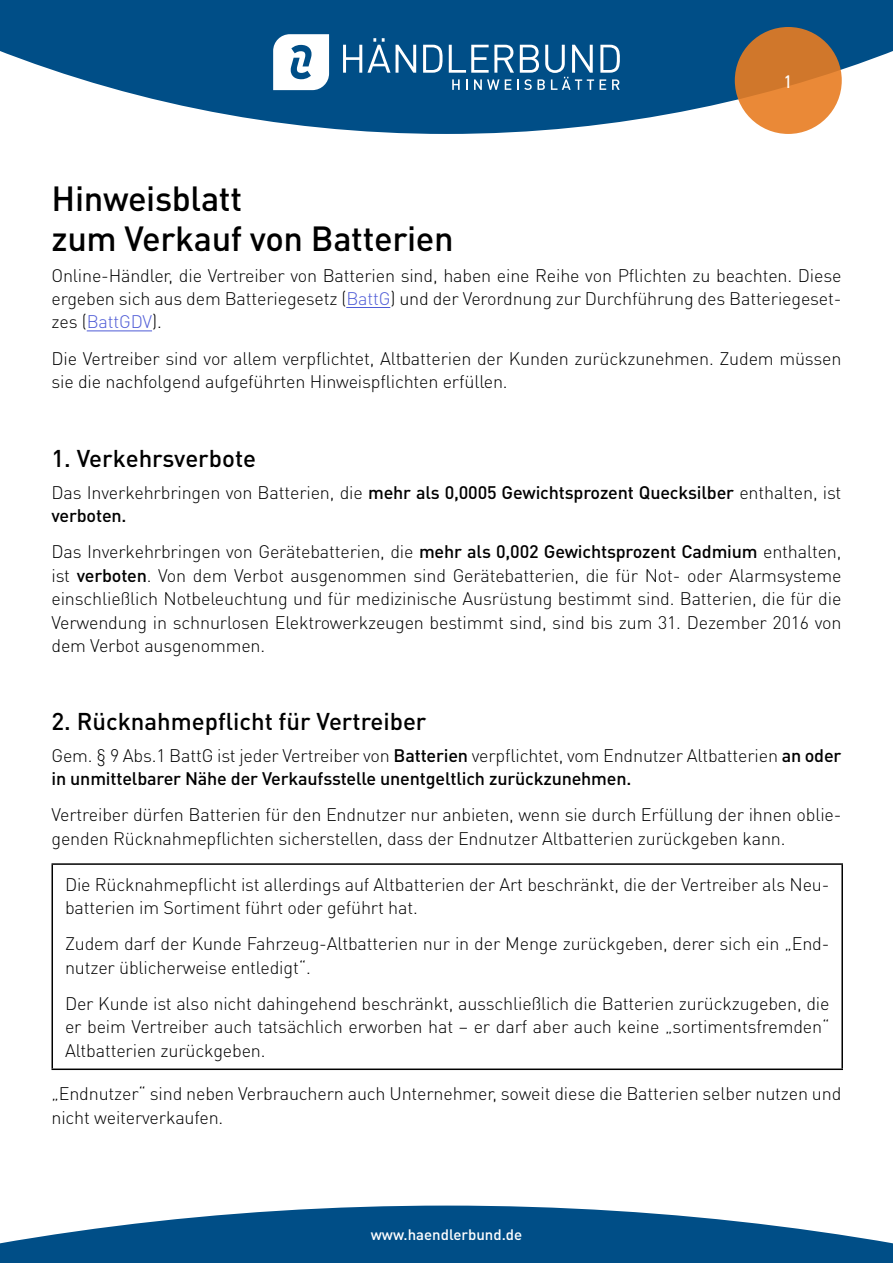
<style>
.page{position:relative;width:893px;height:1263px;background:#fff}
.page>*{position:absolute;margin:0;border:0;box-sizing:border-box;transform-origin:0 0}
.t1{font:500 34.5px/39.6px "DIN Pro";letter-spacing:-.01em;color:#000}
.t2{font:500 24px "DIN Pro";color:#000}
.t3{font:300 18px/23.4px "DIN Pro";letter-spacing:-.01em;color:#000}
.t4{font:500 18px/23.4px "DIN Pro";letter-spacing:-.01em;color:#000}
.t5{font:condensed 18px "Zurich BT";color:#fff}
.t6{font:500 15px "DIN Pro";color:#fff}
.s1{color:#4f5cd6}
.s2{font-weight:500}
.s3{font-weight:300}
</style>
<div class="page">
<svg style="left:0;top:0;width:893px;height:134px;fill:#004e87"></svg>
<svg style="left:0;top:1205px;width:893px;height:58px;fill:#004e87"></svg>
<svg style="left:735px;top:27px;width:107px;height:107px;background:#da7f31"></svg>
<svg style="left:343px;top:38px;width:47px;height:35px"></svg>
<svg style="left:396px;top:45px;width:20px;height:28px"></svg>
<svg style="left:423px;top:45px;width:20px;height:28px"></svg>
<svg style="left:600px;top:45px;width:20px;height:28px"></svg>
<svg style="left:449px;top:45px;width:145px;height:45px"></svg>
<svg style="left:600px;top:79px;width:6px;height:11px"></svg>
<svg style="left:612px;top:79px;width:8px;height:11px"></svg>
<svg style="left:273px;top:34px;width:56px;height:56px"></svg>
<hr style="left:346px;top:307px;width:44px;height:1px;background:#4f5cd6">
<hr style="left:87px;top:330px;width:65px;height:1px;background:#4f5cd6">
<hr style="left:52px;top:863px;width:791px;height:2px;background:#000">
<hr style="left:52px;top:865px;width:1px;height:203px;background:#000">
<hr style="left:841px;top:865px;width:2px;height:203px;background:#000">
<hr style="left:52px;top:1068px;width:791px;height:2px;background:#000">
<h1 class="t1" style="left:52px;top:177px;width:404px">Hinweisblatt<br>zum Verkauf von Batterien</h1>
<p class="t5" style="left:784px;top:71px;width:10px">1</p>
<p class="t3" style="left:52px;top:263px;width:791px;text-align:justify">Online-Händler, die Vertreiber von Batterien sind, haben eine Reihe von Pflichten zu beachten. Diese ergeben sich aus dem Batteriegesetz (<span class="s1">BattG</span>) und der Verordnung zur Durchführung des Batteriegeset&shy;zes (<span class="s1">BattGDV</span>).</p>
<p class="t3" style="left:52px;top:346px;width:791px">Die Vertreiber sind vor allem verpflichtet, Altbatterien der Kunden zurückzunehmen. Zudem müssen sie die nachfolgend aufgeführten Hinweispflichten erfüllen.</p>
<h2 class="t2" style="left:52px;top:442px;width:206px">1. Verkehrsverbote</h2>
<p class="t3" style="left:52px;top:480px;width:791px">Das Inverkehrbringen von Batterien, die <span class="s2">mehr als 0,0005 Gewichtsprozent Quecksilber</span> enthalten, ist <span class="s2">verboten.</span></p>
<p class="t3" style="left:52px;top:539px;width:791px;text-align:justify">Das Inverkehrbringen von Gerätebatterien, die <span class="s2">mehr als 0,002 Gewichtsprozent Cadmium</span> enthalten, ist <span class="s2">verboten</span>. Von dem Verbot ausgenommen sind Gerätebatterien, die für Not- oder Alarmsysteme einschließlich Notbeleuchtung und für medizinische Ausrüstung bestimmt sind. Batterien, die für die Verwendung in schnurlosen Elektrowerkzeugen bestimmt sind, sind bis zum 31. Dezember 2016 von dem Verbot ausgenommen.</p>
<h2 class="t2" style="left:52px;top:705px;width:376px">2. Rücknahmepflicht für Vertreiber</h2>
<p class="t4" style="left:52px;top:743px;width:791px"><span class="s3">Gem. § 9 Abs.1 BattG ist jeder Vertreiber von</span> Batterien <span class="s3">verpflichtet, vom Endnutzer Altbatterien</span> an oder in unmittelbarer Nähe der Verkaufsstelle unentgeltlich zurückzunehmen.</p>
<p class="t3" style="left:52px;top:802px;width:791px">Vertreiber dürfen Batterien für den Endnutzer nur anbieten, wenn sie durch Erfüllung der ihnen oblie&shy;genden Rücknahmepflichten sicherstellen, dass der Endnutzer Altbatterien zurückgeben kann.</p>
<p class="t3" style="left:65px;top:872px;width:766px">Die Rücknahmepflicht ist allerdings auf Altbatterien der Art beschränkt, die der Vertreiber als Neu&shy;batterien im Sortiment führt oder geführt hat.</p>
<p class="t3" style="left:65px;top:931px;width:766px">Zudem darf der Kunde Fahrzeug-Altbatterien nur in der Menge zurückgeben, derer sich ein „End&shy;nutzer üblicherweise entledigt“.</p>
<p class="t3" style="left:65px;top:991px;width:766px;text-align:justify">Der Kunde ist also nicht dahingehend beschränkt, ausschließlich die Batterien zurückzugeben, die er beim Vertreiber auch tatsächlich erworben hat – er darf aber auch keine „sortimentsfremden“ Altbatterien zurückgeben.</p>
<p class="t3" style="left:52px;top:1081px;width:791px">„Endnutzer“ sind neben Verbrauchern auch Unternehmer, soweit diese die Batterien selber nutzen und nicht weiterverkaufen.</p>
<p class="t6" style="left:371px;top:1225px;width:153px">www.haendlerbund.de</p>
</div>
